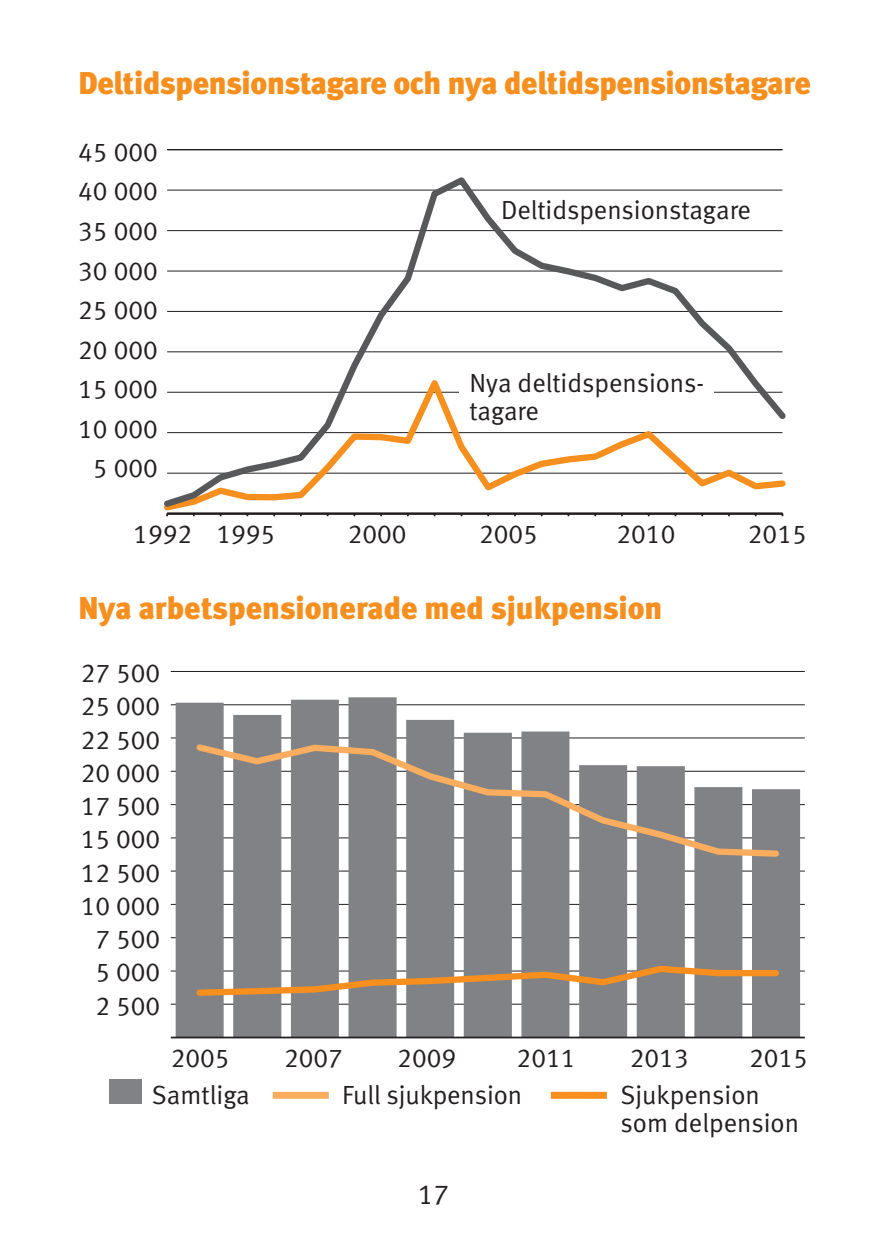
<style>
.page{position:relative;width:874px;height:1241px;background:#fff}
.page>*{position:absolute;margin:0;border:0;box-sizing:border-box;transform-origin:0 0}
.OTSIKKO{font:31.5px "Meta Black LF";letter-spacing:-.01em;color:#f68f1e}
.t1{font:28px "Meta Normal LF";color:#231f20}
.t2{font:26.25px/33.2px "Meta Normal LF";color:#231f20;text-align:center}
</style>
<div class="page">
<hr style="left:167px;top:149px;width:615px;height:1px;background:#231f20">
<svg style="left:166px;top:512px;width:618px;height:2px"></svg>
<svg style="left:164px;top:177px;width:622px;height:334px"></svg>
<div style="left:459px;top:371px;width:253px;height:56px;background:#fff"></div>
<hr style="left:171px;top:1003px;width:633px;height:1px;background:#231f20">
<hr style="left:171px;top:970px;width:633px;height:1px;background:#231f20">
<hr style="left:171px;top:936px;width:633px;height:2px;background:#231f20">
<hr style="left:171px;top:903px;width:633px;height:1px;background:#231f20">
<hr style="left:171px;top:870px;width:633px;height:1px;background:#231f20">
<hr style="left:171px;top:837px;width:633px;height:1px;background:#231f20">
<hr style="left:171px;top:803px;width:633px;height:2px;background:#231f20">
<hr style="left:171px;top:770px;width:633px;height:1px;background:#231f20">
<hr style="left:171px;top:737px;width:633px;height:1px;background:#231f20">
<hr style="left:171px;top:704px;width:633px;height:1px;background:#231f20">
<hr style="left:171px;top:670px;width:633px;height:2px;background:#231f20">
<svg style="left:175px;top:697px;width:624px;height:339px;fill:#808285"></svg>
<hr style="left:171px;top:1036px;width:633px;height:2px;background:#231f20">
<svg style="left:193px;top:962px;width:588px;height:36px"></svg>
<svg style="left:192px;top:739px;width:590px;height:121px"></svg>
<div style="left:109px;top:1079px;width:32px;height:24px;background:#808285"></div>
<div style="left:550px;top:1091px;width:56px;height:7px;background:#f68f1e"></div>
<div style="left:272px;top:1091px;width:56px;height:7px;background:#faad5e"></div>
<p class="OTSIKKO" style="left:78px;top:64px;width:733px">Deltidspensionstagare och nya deltidspensionstagare</p>
<p class="t2" style="left:78px;top:132px;width:81px;line-height:39.6px">45 000<br>40 000<br>35 000<br>30 000<br>25 000<br>20 000<br>15 000<br>10 000<br>5 000</p>
<p class="t2" style="left:501px;top:192px;width:251px">Deltidspensionstagare</p>
<p class="t2" style="left:469px;top:368px;width:236px;line-height:28px;text-align:left">Nya deltidspensions&shy;tagare</p>
<p class="t2" style="left:133px;top:516px;width:143px">1992 1995</p>
<p class="t2" style="left:347px;top:516px;width:60px">2000</p>
<p class="t2" style="left:479px;top:516px;width:60px">2005</p>
<p class="t2" style="left:616px;top:516px;width:60px">2010</p>
<p class="t2" style="left:747px;top:516px;width:60px">2015</p>
<p class="OTSIKKO" style="left:78px;top:588px;width:585px">Nya arbetspensionerade med sjukpension</p>
<p class="t2" style="left:81px;top:656px;width:81px">27 500<br>25 000<br>22 500<br>20 000<br>17 500<br>15 000<br>12 500<br>10 000<br>7 500<br>5 000<br>2 500</p>
<p class="t2" style="left:171px;top:1041px;width:60px">2005</p>
<p class="t2" style="left:284px;top:1041px;width:60px">2007</p>
<p class="t2" style="left:397px;top:1041px;width:60px">2009</p>
<p class="t2" style="left:516px;top:1041px;width:60px">2011</p>
<p class="t2" style="left:629px;top:1041px;width:60px">2013</p>
<p class="t2" style="left:748px;top:1041px;width:60px">2015</p>
<p class="t2" style="left:152px;top:1077px;width:99px">Samtliga</p>
<p class="t2" style="left:342px;top:1077px;width:181px">Full sjukpension</p>
<p class="t2" style="left:620px;top:1080px;width:180px;line-height:28px;text-align:left">Sjukpension som delpension</p>
<p class="t1" style="left:417px;top:1177px;width:33px">17</p>
</div>
